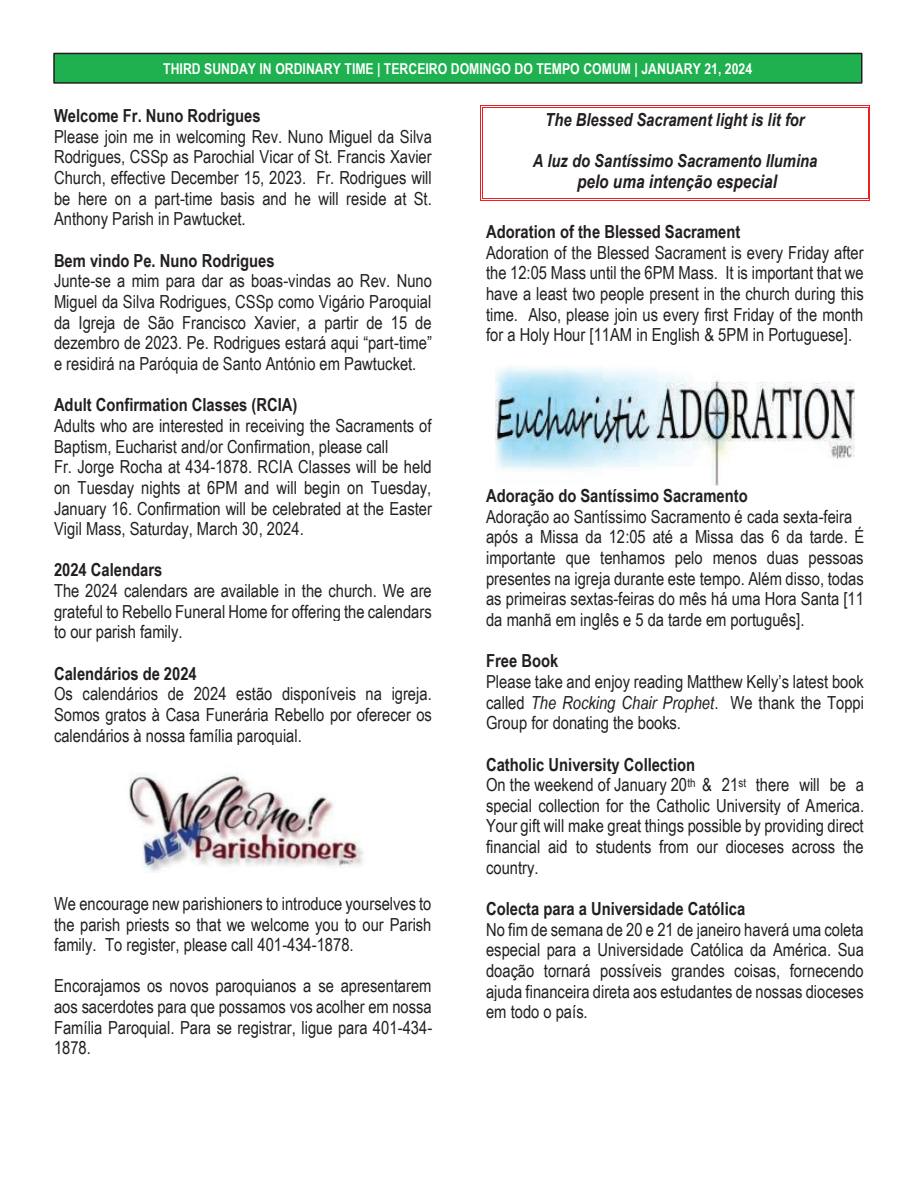
<style>
.page{position:relative;width:918px;height:1188px;background:#fff}
.page>*{position:absolute;margin:0;border:0;box-sizing:border-box;transform-origin:0 0}
.t1{font:italic 700 18.75px "Arial Narrow";color:#231f20}
.t2{font:18px/20.7px "Arial Narrow";color:#231f20;text-align:justify}
.t3{font:700 18px "Arial Narrow";color:#231f20}
.t4{font:italic 700 18px "Arial Narrow";color:#231f20}
.t5{font:700 15px "Arial Narrow";color:#fff}
.s1{font-style:italic}
.s2{font-weight:700}
</style>
<div class="page">
<div style="left:54px;top:53px;width:808px;height:30px;background:#1fb04f"></div>
<div style="left:53px;top:53px;width:810px;height:31px;border:2px solid #231f20"></div>
<hr style="left:482px;top:105px;width:386px;height:1px;background:#ee1f23">
<hr style="left:482px;top:107px;width:386px;height:1px;background:#ee1f23">
<hr style="left:482px;top:200px;width:386px;height:1px;background:#ee1f23">
<hr style="left:482px;top:198px;width:386px;height:1px;background:#ee1f23">
<svg style="left:480px;top:105px;width:3px;height:96px"></svg>
<svg style="left:868px;top:105px;width:2px;height:96px"></svg>
<img style="left:129px;top:773px;width:235px;height:99px">
<img style="left:495px;top:366px;width:359px;height:119px">
<p class="t5" style="left:163px;top:60px;width:590px">THIRD SUNDAY IN ORDINARY TIME | TERCEIRO DOMINGO DO TEMPO COMUM | JANUARY 21, 2024</p>
<p class="t3" style="left:54px;top:105px;width:208px">Welcome Fr. Nuno Rodrigues</p>
<p class="t2" style="left:54px;top:126px;width:379px">Please join me in welcoming Rev. Nuno Miguel da Silva Rodrigues, CSSp as Parochial Vicar of St. Francis Xavier Church, effective December 15, 2023. Fr. Rodrigues will be here on a part-time basis and he will reside at St.<br>Anthony Parish in Pawtucket.</p>
<p class="t3" style="left:54px;top:250px;width:222px">Bem vindo Pe. Nuno Rodrigues</p>
<p class="t2" style="left:54px;top:270px;width:380px">Junte-se a mim para dar as boas-vindas ao Rev. Nuno Miguel da Silva Rodrigues, CSSp como Vigário Paroquial da Igreja de São Francisco Xavier, a partir de 15 de dezembro de 2023. Pe. Rodrigues estará aqui “part-time” e residirá na Paróquia de Santo António em Pawtucket.</p>
<p class="t3" style="left:54px;top:394px;width:245px">Adult Confirmation Classes (RCIA)</p>
<p class="t2" style="left:54px;top:415px;width:380px;text-align:left">Adults who are interested in receiving the Sacraments of Baptism, Eucharist and/or Confirmation, please call<br>Fr. Jorge Rocha at 434-1878. RCIA Classes will be held on Tuesday nights at 6PM and will begin on Tuesday, January 16. Confirmation will be celebrated at the Easter Vigil Mass, Saturday, March 30, 2024.</p>
<p class="t3" style="left:54px;top:560px;width:110px">2024 Calendars</p>
<p class="t2" style="left:54px;top:580px;width:379px">The 2024 calendars are available in the church. We are grateful to Rebello Funeral Home for offering the calendars to our parish family.</p>
<p class="t3" style="left:54px;top:663px;width:144px">Calendários de 2024</p>
<p class="t2" style="left:54px;top:684px;width:379px">Os calendários de 2024 estão disponíveis na igreja.<br>Somos gratos à Casa Funerária Rebello por oferecer os calendários à nossa família paroquial.</p>
<p class="t4" style="left:545px;top:109px;width:261px">The Blessed Sacrament light is lit for</p>
<p class="t4" style="left:533px;top:150px;width:286px">A luz do Santíssimo Sacramento Ilumina</p>
<p class="t1" style="left:577px;top:171px;width:201px">pelo uma intenção especial</p>
<p class="t3" style="left:486px;top:221px;width:256px">Adoration of the Blessed Sacrament</p>
<p class="t2" style="left:486px;top:242px;width:379px">Adoration of the Blessed Sacrament is every Friday after the 12:05 Mass until the 6PM Mass. It is important that we have a least two people present in the church during this time. Also, please join us every first Friday of the month for a Holy Hour [11AM in English &amp; 5PM in Portuguese].</p>
<p class="t3" style="left:486px;top:485px;width:263px">Adoração do Santíssimo Sacramento</p>
<p class="t2" style="left:486px;top:506px;width:380px;text-align:left">Adoração ao Santíssimo Sacramento é cada sexta-feira após a Missa da 12:05 até a Missa das 6 da tarde. É importante que tenhamos pelo menos duas pessoas presentes na igreja durante este tempo. Além disso, todas as primeiras sextas-feiras do mês há uma Hora Santa [11 da manhã em inglês e 5 da tarde em português].</p>
<p class="t3" style="left:486px;top:651px;width:74px">Free Book</p>
<p class="t2" style="left:486px;top:671px;width:380px">Please take and enjoy reading Matthew Kelly’s latest book called <span class="s1">The Rocking Chair Prophet</span>. We thank the Toppi Group for donating the books.</p>
<p class="t2" style="left:486px;top:754px;width:380px;text-align:left"><span class="s2">Catholic University Collection<br></span>On the weekend of January 20<sup>th</sup> &amp; 21<sup>st</sup> there will be a special collection for the Catholic University of America.<br>Your gift will make great things possible by providing direct financial aid to students from our dioceses across the country.</p>
<p class="t3" style="left:486px;top:898px;width:261px">Colecta para a Universidade Católica</p>
<p class="t2" style="left:486px;top:919px;width:379px">No fim de semana de 20 e 21 de janeiro haverá uma coleta especial para a Universidade Católica da América. Sua doação tornará possíveis grandes coisas, fornecendo ajuda financeira direta aos estudantes de nossas dioceses em todo o país.</p>
<p class="t2" style="left:54px;top:893px;width:379px">We encourage new parishioners to introduce yourselves to the parish priests so that we welcome you to our Parish family. To register, please call 401-434-1878.</p>
<p class="t2" style="left:54px;top:976px;width:380px">Encorajamos os novos paroquianos a se apresentarem aos sacerdotes para que possamos vos acolher em nossa Família Paroquial. Para se registrar, ligue para 401-434- 1878.</p>
</div>
